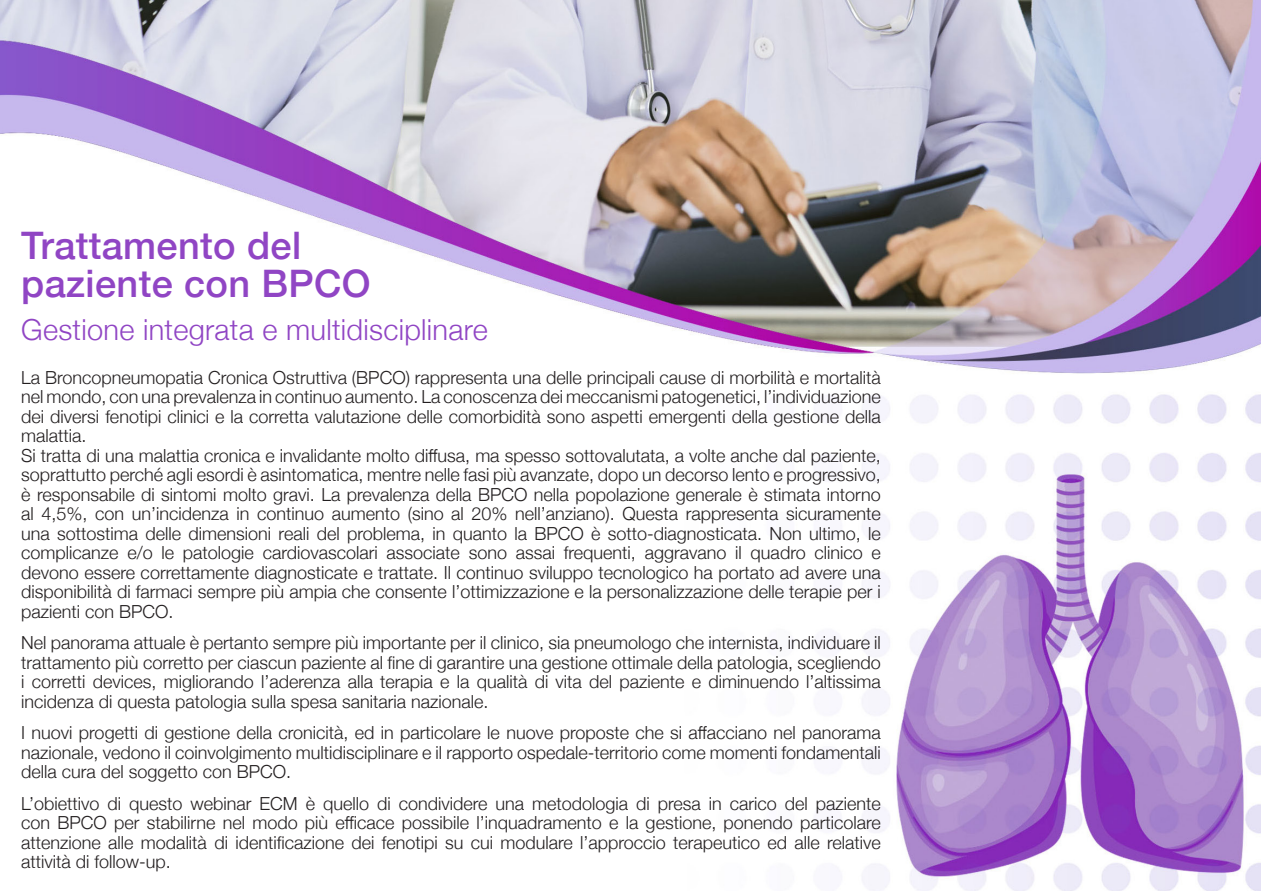
<style>
.page{position:relative;width:1263px;height:893px;background:#fff}
.page>*{position:absolute;margin:0;border:0;box-sizing:border-box;transform-origin:0 0}
.t1{font:500 37.95px "Helvetica Neue";letter-spacing:.01em;color:#9045c4}
.t2{font:300 28.95px "Helvetica Neue";letter-spacing:.01em;color:#9045c4}
.t3{font:300 18px/19.5px "Helvetica Neue";color:#231f20;text-align:justify}
</style>
<div class="page">
<img style="left:0;top:0;width:1261px;height:891px">
<p class="t1" style="left:21px;top:215px;width:281px">Trattamento del</p>
<p class="t1" style="left:21px;top:253px;width:351px">paziente con BPCO</p>
<p class="t2" style="left:21px;top:307px;width:468px">Gestione integrata e multidisciplinare</p>
<p class="t3" style="left:21px;top:366px;width:861px">La Broncopneumopatia Cronica Ostruttiva (BPCO) rappresenta una delle principali cause di morbilità e mortalità nel mondo, con una prevalenza in continuo aumento. La conoscenza dei meccanismi patogenetici, l’individuazione dei diversi fenotipi clinici e la corretta valutazione delle comorbidità sono aspetti emergenti della gestione della malattia.</p>
<p class="t3" style="left:21px;top:444px;width:861px">Si tratta di una malattia cronica e invalidante molto diffusa, ma spesso sottovalutata, a volte anche dal paziente, soprattutto perché agli esordi è asintomatica, mentre nelle fasi più avanzate, dopo un decorso lento e progressivo, è responsabile di sintomi molto gravi. La prevalenza della BPCO nella popolazione generale è stimata intorno al 4,5%, con un’incidenza in continuo aumento (sino al 20% nell’anziano). Questa rappresenta sicuramente una sottostima delle dimensioni reali del problema, in quanto la BPCO è sotto-diagnosticata. Non ultimo, le complicanze e/o le patologie cardiovascolari associate sono assai frequenti, aggravano il quadro clinico e devono essere correttamente diagnosticate e trattate. Il continuo sviluppo tecnologico ha portato ad avere una disponibilità di farmaci sempre più ampia che consente l’ottimizzazione e la personalizzazione delle terapie per i pazienti con BPCO.</p>
<p class="t3" style="left:21px;top:632px;width:861px">Nel panorama attuale è pertanto sempre più importante per il clinico, sia pneumologo che internista, individuare il trattamento più corretto per ciascun paziente al fine di garantire una gestione ottimale della patologia, scegliendo i corretti devices, migliorando l’aderenza alla terapia e la qualità di vita del paziente e diminuendo l’altissima incidenza di questa patologia sulla spesa sanitaria nazionale.</p>
<p class="t3" style="left:21px;top:722px;width:861px">I nuovi progetti di gestione della cronicità, ed in particolare le nuove proposte che si affacciano nel panorama nazionale, vedono il coinvolgimento multidisciplinare e il rapporto ospedale-territorio come momenti fondamentali della cura del soggetto con BPCO.</p>
<p class="t3" style="left:21px;top:792px;width:861px">L’obiettivo di questo webinar ECM è quello di condividere una metodologia di presa in carico del paziente con BPCO per stabilirne nel modo più efficace possibile l’inquadramento e la gestione, ponendo particolare attenzione alle modalità di identificazione dei fenotipi su cui modulare l’approccio terapeutico ed alle relative attività di follow-up.</p>
</div>
